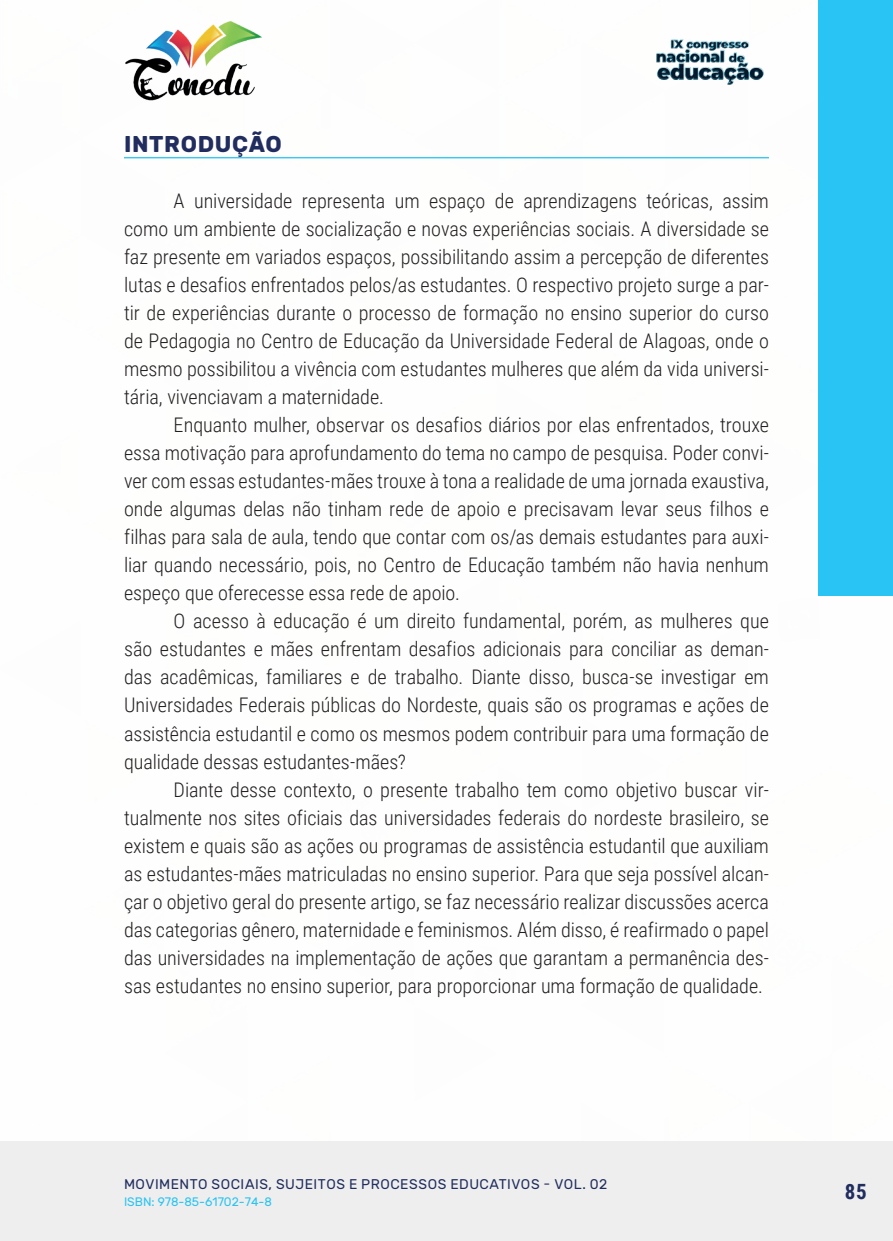
<style>
.page{position:relative;width:893px;height:1241px;background:#fff}
.page>*{position:absolute;margin:0;border:0;box-sizing:border-box;transform-origin:0 0}
._7_INTRODUCAO{font:700 22.75px "Rubik";letter-spacing:.03em;color:#202d5e}
.t1{font:700 21px "Roboto Condensed";color:#202d5e}
._9_CORPO{font:300 20.12px/28px "Roboto Condensed";color:#231f20;text-align:justify}
.t2{font:14px "Rubik";letter-spacing:.035em;color:#202d5e}
.t3{font:12.25px "Rubik";color:#29c4f3}
</style>
<div class="page">
<div style="left:0;top:1141px;width:893px;height:99px;background:#eeeeef"></div>
<div style="left:819px;top:0;width:74px;height:595px;background:#29c4f3"></div>
<img style="left:125px;top:20px;width:137px;height:81px">
<img style="left:656px;top:39px;width:108px;height:46px">
<hr style="left:124px;top:157px;width:645px;height:1px;background:#29c4f3">
<p class="_7_INTRODUCAO" style="left:124px;top:131px;width:159px">INTRODUÇÃO</p>
<p class="_9_CORPO" style="left:124px;top:186px;width:646px;text-indent:50px">A universidade representa um espaço de aprendizagens teóricas, assim como um ambiente de socialização e novas experiências sociais. A diversidade se faz presente em variados espaços, possibilitando assim a percepção de diferentes lutas e desafios enfrentados pelos/as estudantes. O respectivo projeto surge a par&shy;tir de experiências durante o processo de formação no ensino superior do curso de Pedagogia no Centro de Educação da Universidade Federal de Alagoas, onde o mesmo possibilitou a vivência com estudantes mulheres que além da vida universi&shy;tária, vivenciavam a maternidade.</p>
<p class="_9_CORPO" style="left:124px;top:410px;width:646px;text-indent:50px">Enquanto mulher, observar os desafios diários por elas enfrentados, trouxe essa motivação para aprofundamento do tema no campo de pesquisa. Poder convi&shy;ver com essas estudantes-mães trouxe à tona a realidade de uma jornada exaustiva, onde algumas delas não tinham rede de apoio e precisavam levar seus filhos e filhas para sala de aula, tendo que contar com os/as demais estudantes para auxi&shy;liar quando necessário, pois, no Centro de Educação também não havia nenhum espeço que oferecesse essa rede de apoio.</p>
<p class="_9_CORPO" style="left:124px;top:606px;width:646px;text-indent:50px">O acesso à educação é um direito fundamental, porém, as mulheres que são estudantes e mães enfrentam desafios adicionais para conciliar as deman&shy;das acadêmicas, familiares e de trabalho. Diante disso, busca-se investigar em Universidades Federais públicas do Nordeste, quais são os programas e ações de assistência estudantil e como os mesmos podem contribuir para uma formação de qualidade dessas estudantes-mães?</p>
<p class="_9_CORPO" style="left:124px;top:774px;width:646px;text-indent:50px">Diante desse contexto, o presente trabalho tem como objetivo buscar vir&shy;tualmente nos sites oficiais das universidades federais do nordeste brasileiro, se existem e quais são as ações ou programas de assistência estudantil que auxiliam as estudantes-mães matriculadas no ensino superior. Para que seja possível alcan&shy;çar o objetivo geral do presente artigo, se faz necessário realizar discussões acerca das categorias gênero, maternidade e feminismos. Além disso, é reafirmado o papel das universidades na implementação de ações que garantam a permanência des&shy;sas estudantes no ensino superior, para proporcionar uma formação de qualidade.</p>
<p class="t2" style="left:124px;top:1175px;width:485px">MOVIMENTO SOCIAIS, SUJEITOS E PROCESSOS EDUCATIVOS - VOL. 02</p>
<p class="t3" style="left:124px;top:1194px;width:149px">ISBN: 978-85-61702-74-8</p>
<p class="t1" style="left:845px;top:1176px;width:23px">85</p>
</div>
